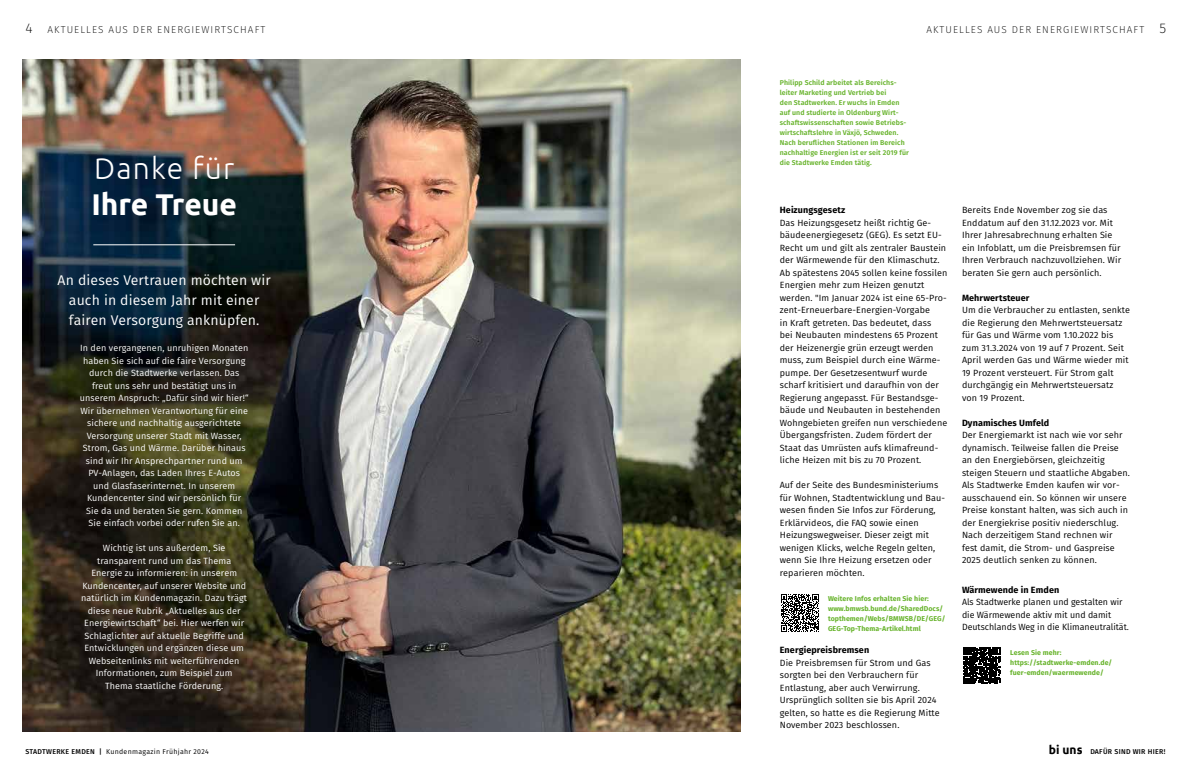
<style>
.page{position:relative;width:1191px;height:766px;background:#fff}
.page>*{position:absolute;margin:0;border:0;box-sizing:border-box;transform-origin:0 0}
.t1{font:700 30px "Ubuntu";color:#fff}
.t2{font:300 30px "Ubuntu";letter-spacing:.04em;color:#fff}
.t3{font:14px/20px "Fira Sans";letter-spacing:.01em;color:#fff;text-align:center}
.t4{font:200 14px "Fira Sans";color:#000}
.t5{font:200 10px "Fira Sans";letter-spacing:.11em;color:#000}
.t6{font:9px/12.5px "Fira Sans";letter-spacing:.01em;color:#000}
.t7{font:9px/12.5px "Fira Sans";letter-spacing:.01em;color:#fff;text-align:center}
.t8{font:700 9px "Fira Sans";letter-spacing:.01em;color:#000}
.t9{font:600 7px/10px "Fira Sans";letter-spacing:.01em;color:#69b42e}
.t10{font:700 7px/10px "Fira Sans";letter-spacing:.01em;color:#69b42e}
.t11{font:7px "Fira Sans";letter-spacing:.04em;color:#000}
.t12{font:500 7px "Fira Sans";letter-spacing:.04em;color:#000}
.s1{font-weight:500}
.s2{font-family:"Ubuntu";font-weight:700;font-size:12px}
</style>
<div class="page">
<img style="left:23px;top:60px;width:717px;height:671px">
<hr style="left:93px;top:244px;width:142px;height:1px;background:#fff">
<svg style="left:781px;top:594px;width:37px;height:37px"></svg>
<svg style="left:963px;top:647px;width:37px;height:36px"></svg>
<h2 class="t4" style="left:26px;top:18px;width:9px">4</h2>
<h2 class="t4" style="left:1159px;top:18px;width:8px">5</h2>
<p class="t5" style="left:48px;top:22px;width:219px">AKTUELLES AUS DER ENERGIEWIRTSCHAFT</p>
<p class="t5" style="left:926px;top:22px;width:219px">AKTUELLES AUS DER ENERGIEWIRTSCHAFT</p>
<h1 class="t2" style="left:94px;top:150px;width:142px">Danke für</h1>
<h1 class="t1" style="left:91px;top:186px;width:147px">Ihre Treue</h1>
<h2 class="t3" style="left:58px;top:270px;width:215px">An dieses Vertrauen möchten wir auch in diesem Jahr mit einer fairen Versorgung anknüpfen.</h2>
<p class="t7" style="left:80px;top:341px;width:170px">In den vergangenen, unruhigen Monaten haben Sie sich auf die faire Versorgung durch die Stadtwerke verlassen. Das freut uns sehr und bestätigt uns in unserem Anspruch: „Dafür sind wir hier!“ Wir übernehmen Verantwortung für eine sichere und nachhaltig ausgerichtete Versorgung unserer Stadt mit Wasser, Strom, Gas und Wärme. Darüber hinaus sind wir Ihr Ansprechpartner rund um PV-Anlagen, das Laden Ihres E-Autos und Glasfaserinternet. In unserem Kundencenter sind wir persönlich für Sie da und beraten Sie gern. Kommen Sie einfach vorbei oder rufen Sie an.</p>
<p class="t7" style="left:81px;top:541px;width:167px">Wichtig ist uns außerdem, Sie transparent rund um das Thema Energie zu informieren: in unserem Kundencenter, auf unserer Website und natürlich im Kundenmagazin. Dazu trägt diese neue Rubrik „Aktuelles aus der Energiewirtschaft“ bei. Hier werfen wir Schlaglichter auf aktuelle Begriffe und Entwicklungen und ergänzen diese um Webseitenlinks mit weiterführenden Informationen, zum Beispiel zum Thema staatliche Förderung.</p>
<p class="t9" style="left:780px;top:77px;width:131px">Philipp Schild arbeitet als Bereichs&shy;leiter Marketing und Vertrieb bei<br>den Stadtwerken. Er wuchs in Emden auf und studierte in Oldenburg Wirt&shy;schaftswissenschaften sowie Betriebs&shy;wirtschaftslehre in Växjö, Schweden.<br>Nach beruflichen Stationen im Bereich nachhaltige Energien ist er seit 2019 für die Stadtwerke Emden tätig.</p>
<p class="t8" style="left:780px;top:202px;width:67px">Heizungsgesetz</p>
<p class="t6" style="left:780px;top:216px;width:169px">Das Heizungsgesetz heißt richtig Ge&shy;bäudeenergiegesetz (GEG). Es setzt EU-Recht um und gilt als zentraler Baustein der Wärmewende für den Klimaschutz.<br>Ab spätestens 2045 sollen keine fossilen Energien mehr zum Heizen genutzt werden. "Im Januar 2024 ist eine 65-Pro&shy;zent-Erneuerbare-Energien-Vorgabe<br>in Kraft getreten. Das bedeutet, dass<br>bei Neubauten mindestens 65 Prozent der Heizenergie grün erzeugt werden muss, zum Beispiel durch eine Wärme&shy;pumpe. Der Gesetzesentwurf wurde scharf kritisiert und daraufhin von der Regierung angepasst. Für Bestandsge&shy;bäude und Neubauten in bestehenden Wohngebieten greifen nun verschiedene Übergangsfristen. Zudem fördert der Staat das Umrüsten aufs klimafreund&shy;liche Heizen mit bis zu 70 Prozent.</p>
<p class="t6" style="left:780px;top:478px;width:167px">Auf der Seite des Bundesministeriums für Wohnen, Stadtentwicklung und Bau&shy;wesen finden Sie Infos zur Förderung, Erklärvideos, die FAQ sowie einen Heizungswegweiser. Dieser zeigt mit wenigen Klicks, welche Regeln gelten, wenn Sie Ihre Heizung ersetzen oder reparieren möchten.</p>
<p class="t10" style="left:828px;top:592px;width:119px">Weitere Infos erhalten Sie hier: www.bmwsb.bund.de/SharedDocs/ topthemen/Webs/BMWSB/DE/GEG/<br>GEG-Top-Thema-Artikel.html</p>
<p class="t8" style="left:780px;top:642px;width:91px">Energiepreisbremsen</p>
<p class="t6" style="left:780px;top:656px;width:161px">Die Preisbremsen für Strom und Gas sorgten bei den Verbrauchern für Entlastung, aber auch Verwirrung.<br>Ursprünglich sollten sie bis April 2024 gelten, so hatte es die Regierung Mitte November 2023 beschlossen.</p>
<p class="t6" style="left:962px;top:203px;width:161px">Bereits Ende November zog sie das Enddatum auf den 31.12.2023 vor. Mit Ihrer Jahresabrechnung erhalten Sie ein Infoblatt, um die Preisbremsen für Ihren Verbrauch nachzuvollziehen. Wir beraten Sie gern auch persönlich.</p>
<p class="t8" style="left:962px;top:290px;width:69px">Mehrwertsteuer</p>
<p class="t6" style="left:962px;top:303px;width:169px">Um die Verbraucher zu entlasten, senkte die Regierung den Mehrwertsteuersatz für Gas und Wärme vom 1.10.2022 bis zum 31.3.2024 von 19 auf 7 Prozent. Seit April werden Gas und Wärme wieder mit 19 Prozent versteuert. Für Strom galt durchgängig ein Mehrwertsteuersatz von 19 Prozent.</p>
<p class="t8" style="left:962px;top:415px;width:89px">Dynamisches Umfeld</p>
<p class="t6" style="left:962px;top:428px;width:169px">Der Energiemarkt ist nach wie vor sehr dynamisch. Teilweise fallen die Preise an den Energiebörsen, gleichzeitig steigen Steuern und staatliche Abgaben.<br>Als Stadtwerke Emden kaufen wir vor&shy;ausschauend ein. So können wir unsere Preise konstant halten, was sich auch in der Energiekrise positiv niederschlug.<br>Nach derzeitigem Stand rechnen wir fest damit, die Strom- und Gaspreise 2025 deutlich senken zu können.</p>
<p class="t8" style="left:962px;top:582px;width:99px">Wärmewende in Emden</p>
<p class="t6" style="left:962px;top:595px;width:168px">Als Stadtwerke planen und gestalten wir die Wärmewende aktiv mit und damit<br>Deutschlands Weg in die Klimaneutralität.</p>
<p class="t10" style="left:1010px;top:647px;width:104px">Lesen Sie mehr: https://stadtwerke-emden.de/ fuer-emden/waermewende/</p>
<p class="t11" style="left:26px;top:746px;width:185px"><span class="s1">STADTWERKE EMDEN |</span> Kundenmagazin Frühjahr 2024</p>
<p class="t12" style="left:1049px;top:745px;width:118px"><span class="s2">bi uns</span> DAFÜR SIND WIR HIER!</p>
</div>
